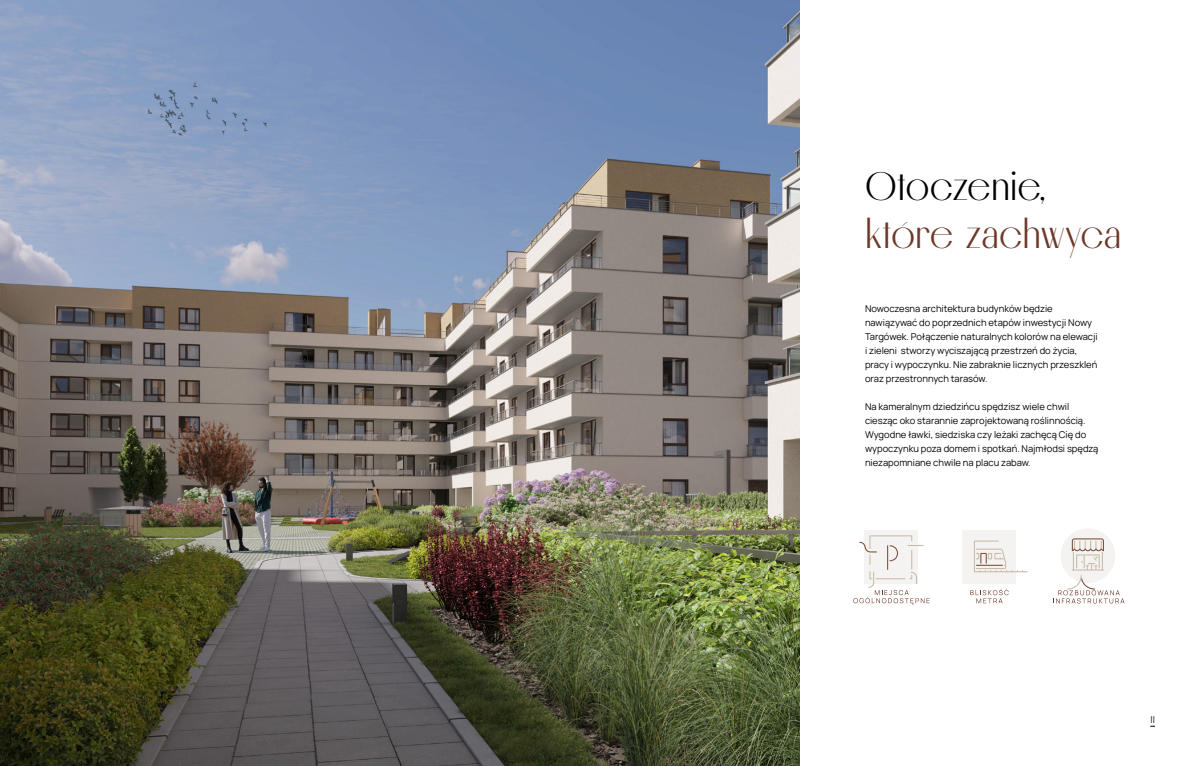
<style>
.page{position:relative;width:1191px;height:766px;background:#fff}
.page>*{position:absolute;margin:0;border:0;box-sizing:border-box;transform-origin:0 0}
.t1{font:40px "Melodrama";letter-spacing:-.005em;color:#6d3828}
.t2{font:40px "Melodrama";color:#000}
.t3{font:10px "Melodrama";color:#000}
.t4{font:9.4px/14px "Manrope";color:#000}
</style>
<div class="page">
<img style="left:0;top:0;width:799px;height:765px">
<div style="left:1060px;top:528px;width:55px;height:55px;background:#f5f3f1;border-radius:50%"></div>
<svg style="left:1053px;top:538px;width:71px;height:65px"></svg>
<div style="left:962px;top:530px;width:54px;height:53px;background:#f5f3f1"></div>
<svg style="left:974px;top:540px;width:53px;height:32px"></svg>
<svg style="left:970px;top:588px;width:38px;height:15px"></svg>
<div style="left:864px;top:530px;width:53px;height:54px;background:#f5f3f1"></div>
<svg style="left:853px;top:535px;width:76px;height:69px"></svg>
<h1 class="t2" style="left:865px;top:164px;width:182px">Otoczenie,</h1>
<h1 class="t1" style="left:865px;top:212px;width:258px">które zachwyca</h1>
<p class="t4" style="left:865px;top:301px;width:234px">Nowoczesna architektura budynków będzie nawiązywać do poprzednich etapów inwestycji Nowy Targówek. Połączenie naturalnych kolorów na elewacji i zieleni stworzy wyciszającą przestrzeń do życia, pracy i wypoczynku. Nie zabraknie licznych przeszkleń oraz przestronnych tarasów.</p>
<p class="t4" style="left:865px;top:399px;width:235px">Na kameralnym dziedzińcu spędzisz wiele chwil ciesząc oko starannie zaprojektowaną roślinnością.<br>Wygodne ławki, siedziska czy leżaki zachęcą Cię do wypoczynku poza domem i spotkań. Najmłodsi spędzą niezapomniane chwile na placu zabaw.</p>
<p class="t3" style="left:1150px;top:714px;width:6px">11</p>
</div>
